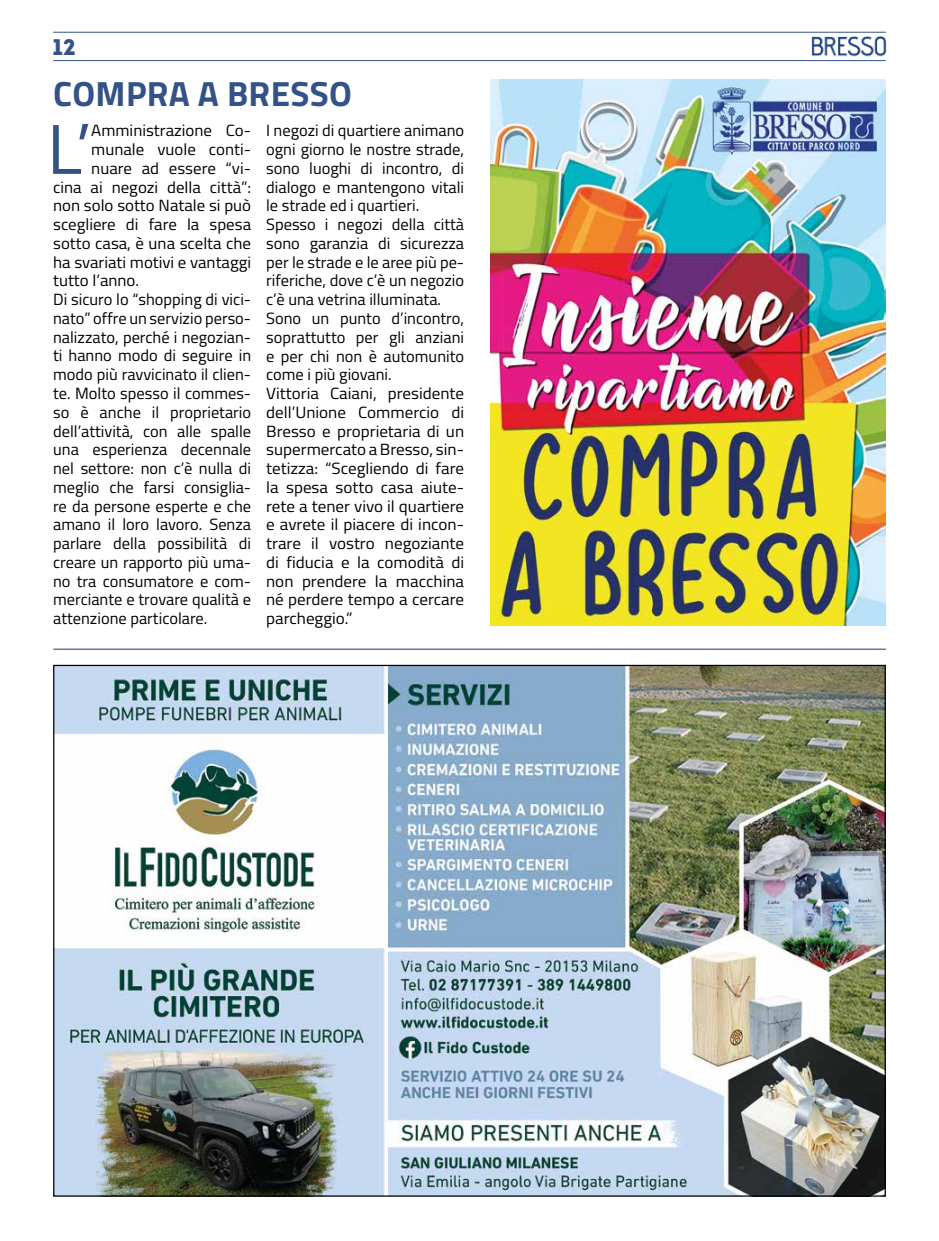
<style>
.page{position:relative;width:939px;height:1241px;background:#fff}
.page>*{position:absolute;margin:0;border:0;box-sizing:border-box;transform-origin:0 0}
.t1{font:70.5px "Titillium";color:#335388;scale:1.04 1}
.t2{font:700 35px "Titillium";letter-spacing:.01em;color:#335388}
.t3{font:22.5px "Intro";color:#335388}
.t4{font:16.25px/18.8px "Titillium";color:#000}
.t5{font:16.25px "Titillium";color:#000;scale:1.04 1}
</style>
<div class="page">
<hr style="left:53px;top:32px;width:833px;height:1px;background:#335388">
<hr style="left:53px;top:60px;width:833px;height:1px;background:#335388">
<img style="left:812px;top:37px;width:75px;height:19px">
<hr style="left:53px;top:648px;width:833px;height:1px;background:#2e2868">
<img style="left:55px;top:666px;width:829px;height:528px">
<img style="left:490px;top:80px;width:396px;height:545px">
<h3 class="t3" style="left:53px;top:33px;width:24px">12</h3>
<h2 class="t2" style="left:53px;top:67px;width:300px">COMPRA A BRESSO</h2>
<h1 class="t1" style="left:47px;top:97px;width:44px">L’</h1>
<p class="t5" style="left:91px;top:119px;width:155px">Amministrazione Co-</p>
<p class="t4" style="left:266px;top:120px;width:200px">I negozi di quartiere animano ogni giorno le nostre strade, sono luoghi di incontro, di dialogo e mantengono vitali le strade ed i quartieri.<br>Spesso i negozi della città sono garanzia di sicurezza per le strade e le aree più pe&shy;riferiche, dove c’è un negozio c’è una vetrina illuminata.<br>Sono un punto d’incontro, soprattutto per gli anziani e per chi non è automunito come i più giovani.<br>Vittoria Caiani, presidente dell’Unione Commercio di<br>Bresso e proprietaria di un supermercato a Bresso, sin&shy;tetizza: “Scegliendo di fare la spesa sotto casa aiute&shy;rete a tener vivo il quartiere e avrete il piacere di incon&shy;trare il vostro negoziante di fiducia e la comodità di non prendere la macchina né perdere tempo a cercare parcheggio.”</p>
<p class="t5" style="left:91px;top:137px;width:155px">munale vuole conti-</p>
<p class="t5" style="left:91px;top:156px;width:155px">nuare ad essere “vi-</p>
<p class="t5" style="left:53px;top:175px;width:192px">cina ai negozi della città”:</p>
<p class="t5" style="left:53px;top:194px;width:192px">non solo sotto Natale si può</p>
<p class="t5" style="left:53px;top:212px;width:192px">scegliere di fare la spesa</p>
<p class="t5" style="left:53px;top:231px;width:192px">sotto casa, è una scelta che</p>
<p class="t5" style="left:53px;top:250px;width:192px">ha svariati motivi e vantaggi</p>
<p class="t5" style="left:53px;top:269px;width:84px">tutto l’anno.</p>
<p class="t4" style="left:53px;top:289px;width:200px">Di sicuro lo “shopping di vici-</p>
<p class="t4" style="left:53px;top:308px;width:200px">nato” offre un servizio perso-</p>
<p class="t4" style="left:53px;top:327px;width:200px">nalizzato, perché i negozian-</p>
<p class="t4" style="left:53px;top:345px;width:200px">ti hanno modo di seguire in</p>
<p class="t4" style="left:53px;top:364px;width:200px">modo più ravvicinato il clien-</p>
<p class="t4" style="left:53px;top:383px;width:200px">te. Molto spesso il commes-</p>
<p class="t4" style="left:53px;top:402px;width:200px">so è anche il proprietario</p>
<p class="t4" style="left:53px;top:420px;width:200px">dell’attività, con alle spalle</p>
<p class="t4" style="left:53px;top:439px;width:200px">una esperienza decennale</p>
<p class="t4" style="left:53px;top:458px;width:200px">nel settore: non c’è nulla di</p>
<p class="t4" style="left:53px;top:477px;width:200px">meglio che farsi consiglia-</p>
<p class="t4" style="left:53px;top:495px;width:200px">re da persone esperte e che</p>
<p class="t4" style="left:53px;top:514px;width:200px">amano il loro lavoro. Senza</p>
<p class="t4" style="left:53px;top:533px;width:199px">parlare della possibilità di</p>
<p class="t4" style="left:53px;top:552px;width:200px">creare un rapporto più uma-</p>
<p class="t4" style="left:53px;top:570px;width:200px">no tra consumatore e com-</p>
<p class="t4" style="left:53px;top:589px;width:200px">merciante e trovare qualità e</p>
<p class="t4" style="left:53px;top:608px;width:156px">attenzione particolare.</p>
</div>
